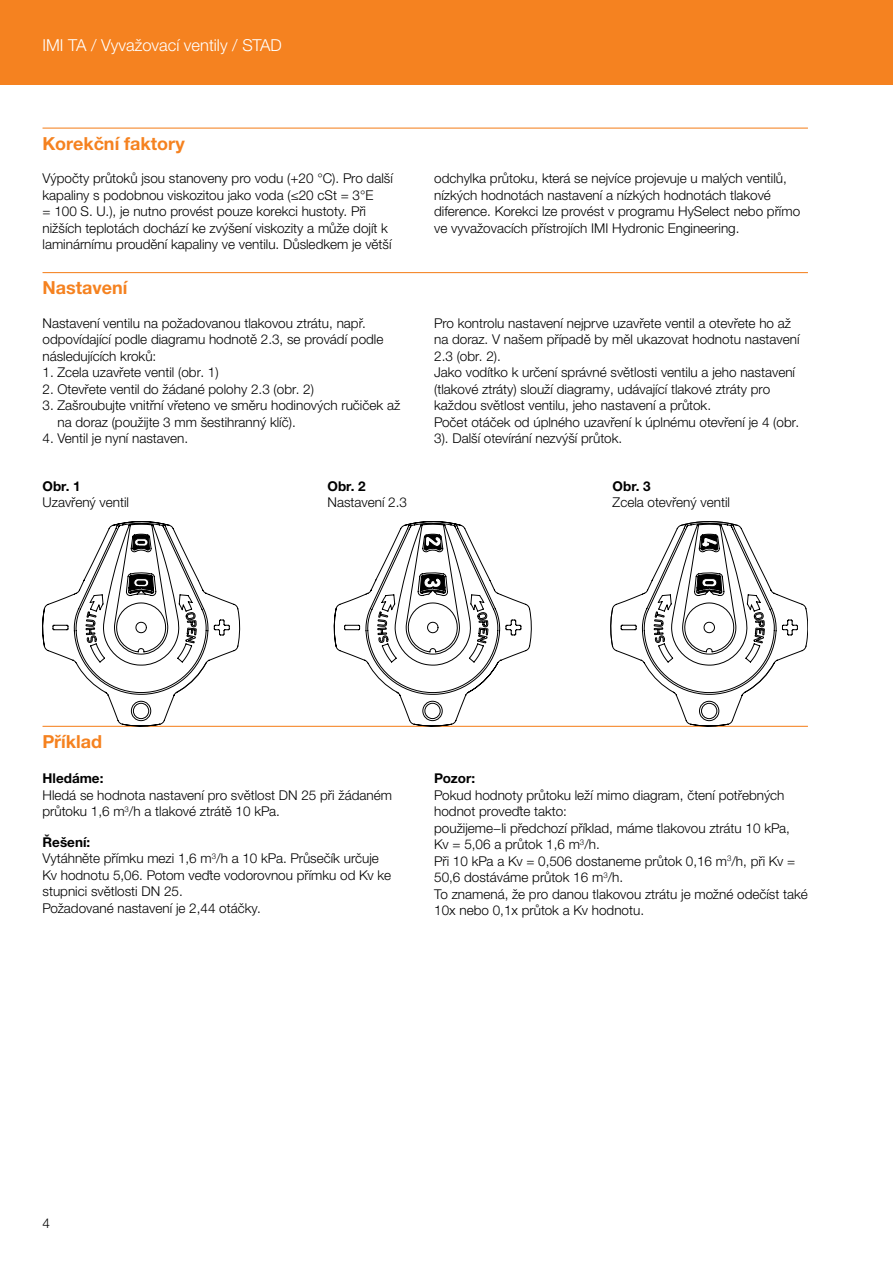
<style>
.page{position:relative;width:893px;height:1263px;background:#fff}
.page>*{position:absolute;margin:0;border:0;box-sizing:border-box;transform-origin:0 0}
.t1{font:700 18px "Helvetica Neue LTW1 G";color:#f58220}
.t2{font:300 16.5px "Helvetica Neue LTW1 G";color:#fff}
.t3{font:300 13.5px/16.5px "Helvetica Neue LTW1 G";color:#000}
.t4{font:700 13.5px "Helvetica Neue LTW1 G";color:#000}
.s1{font-weight:700}
</style>
<div class="page">
<div style="left:0;top:0;width:893px;height:85px;background:#f58220"></div>
<hr style="left:43px;top:128px;width:765px;height:1px;background:#f58220">
<hr style="left:43px;top:272px;width:765px;height:1px;background:#f58220">
<hr style="left:43px;top:726px;width:765px;height:1px;background:#f58220">
<svg style="left:43px;top:521px;width:197px;height:205px"></svg>
<svg style="left:334px;top:521px;width:86px;height:205px"></svg>
<svg style="left:420px;top:521px;width:388px;height:205px"></svg>
<svg style="left:610px;top:521px;width:168px;height:172px"></svg>
<svg style="left:423px;top:701px;width:19px;height:20px"></svg>
<div style="left:423px;top:701px;width:19px;height:20px;border:1px solid #000;border-radius:50%"></div>
<div style="left:425px;top:703px;width:15px;height:16px;background:#fff;border-radius:50%"></div>
<div style="left:425px;top:703px;width:15px;height:16px;border:1px solid #000;border-radius:50%"></div>
<svg style="left:699px;top:701px;width:20px;height:20px"></svg>
<div style="left:699px;top:701px;width:20px;height:20px;border:1px solid #000;border-radius:50%"></div>
<div style="left:701px;top:703px;width:16px;height:16px;background:#fff;border-radius:50%"></div>
<div style="left:701px;top:703px;width:16px;height:16px;border:1px solid #000;border-radius:50%"></div>
<svg style="left:131px;top:701px;width:20px;height:20px"></svg>
<div style="left:131px;top:701px;width:20px;height:20px;border:1px solid #000;border-radius:50%"></div>
<div style="left:133px;top:703px;width:16px;height:16px;background:#fff;border-radius:50%"></div>
<div style="left:133px;top:703px;width:16px;height:16px;border:1px solid #000;border-radius:50%"></div>
<p class="t2" style="left:43px;top:35px;width:241px">IMI TA / Vyvažovací ventily / STAD</p>
<h1 class="t1" style="left:43px;top:132px;width:144px">Korekční faktory</h1>
<p class="t3" style="left:43px;top:170px;width:352px">Výpočty průtoků jsou stanoveny pro vodu (+20 °C). Pro další kapaliny s podobnou viskozitou jako voda (≤20 cSt = 3°E<br>= 100 S. U.), je nutno provést pouze korekci hustoty. Při nižších teplotách dochází ke zvýšení viskozity a může dojít k laminárnímu proudění kapaliny ve ventilu. Důsledkem je větší</p>
<p class="t3" style="left:434px;top:170px;width:367px">odchylka průtoku, která se nejvíce projevuje u malých ventilů, nízkých hodnotách nastavení a nízkých hodnotách tlakové diference. Korekci lze provést v programu HySelect nebo přímo ve vyvažovacích přístrojích IMI Hydronic Engineering.</p>
<h1 class="t1" style="left:43px;top:277px;width:87px">Nastavení</h1>
<p class="t3" style="left:43px;top:315px;width:342px">Nastavení ventilu na požadovanou tlakovou ztrátu, např. odpovídající podle diagramu hodnotě 2.3, se provádí podle následujících kroků:</p>
<p class="t3" style="left:43px;top:364px;width:178px">1. Zcela uzavřete ventil (obr. 1)</p>
<p class="t3" style="left:43px;top:381px;width:273px">2. Otevřete ventil do žádané polohy 2.3 (obr. 2)</p>
<p class="t3" style="left:58px;top:397px;width:344px;text-indent:-15px">3. Zašroubujte vnitřní vřeteno ve směru hodinových ručiček až na doraz (použijte 3 mm šestihranný klíč).</p>
<p class="t3" style="left:43px;top:430px;width:147px">4. Ventil je nyní nastaven.</p>
<p class="t3" style="left:434px;top:315px;width:367px">Pro kontrolu nastavení nejprve uzavřete ventil a otevřete ho až na doraz. V našem případě by měl ukazovat hodnotu nastavení 2.3 (obr. 2).<br>Jako vodítko k určení správné světlosti ventilu a jeho nastavení (tlakové ztráty) slouží diagramy, udávající tlakové ztráty pro každou světlost ventilu, jeho nastavení a průtok.<br>Počet otáček od úplného uzavření k úplnému otevření je 4 (obr.<br>3). Další otevírání nezvýší průtok.</p>
<p class="t4" style="left:43px;top:477px;width:40px">Obr. 1</p>
<p class="t4" style="left:328px;top:477px;width:40px">Obr. 2</p>
<p class="t4" style="left:613px;top:477px;width:40px">Obr. 3</p>
<p class="t3" style="left:43px;top:494px;width:88px">Uzavřený ventil</p>
<p class="t3" style="left:328px;top:494px;width:81px">Nastavení 2.3</p>
<p class="t3" style="left:613px;top:494px;width:119px">Zcela otevřený ventil</p>
<h1 class="t1" style="left:43px;top:730px;width:61px">Příklad</h1>
<p class="t4" style="left:43px;top:770px;width:62px">Hledáme:</p>
<p class="t3" style="left:43px;top:786px;width:351px">Hledá se hodnota nastavení pro světlost DN 25 při žádaném průtoku 1,6 m<sup>3</sup>/h a tlakové ztrátě 10 kPa.</p>
<p class="t3" style="left:43px;top:834px;width:350px"><span class="s1">Řešení:<br></span>Vytáhněte přímku mezi 1,6 m<sup>3</sup>/h a 10 kPa. Průsečík určuje Kv hodnotu 5,06. Potom veďte vodorovnou přímku od Kv ke stupnici světlosti DN 25.<br>Požadované nastavení je 2,44 otáčky.</p>
<p class="t4" style="left:434px;top:770px;width:42px">Pozor:</p>
<p class="t3" style="left:434px;top:786px;width:375px">Pokud hodnoty průtoku leží mimo diagram, čtení potřebných hodnot proveďte takto:<br>použijeme−li předchozí příklad, máme tlakovou ztrátu 10 kPa,<br>Kv = 5,06 a průtok 1,6 m<sup>3</sup>/h.<br>Při 10 kPa a Kv = 0,506 dostaneme průtok 0,16 m<sup>3</sup>/h, při Kv = 50,6 dostáváme průtok 16 m<sup>3</sup>/h.<br>To znamená, že pro danou tlakovou ztrátu je možné odečíst také 10x nebo 0,1x průtok a Kv hodnotu.</p>
<p class="t3" style="left:43px;top:1215px;width:9px">4</p>
</div>
